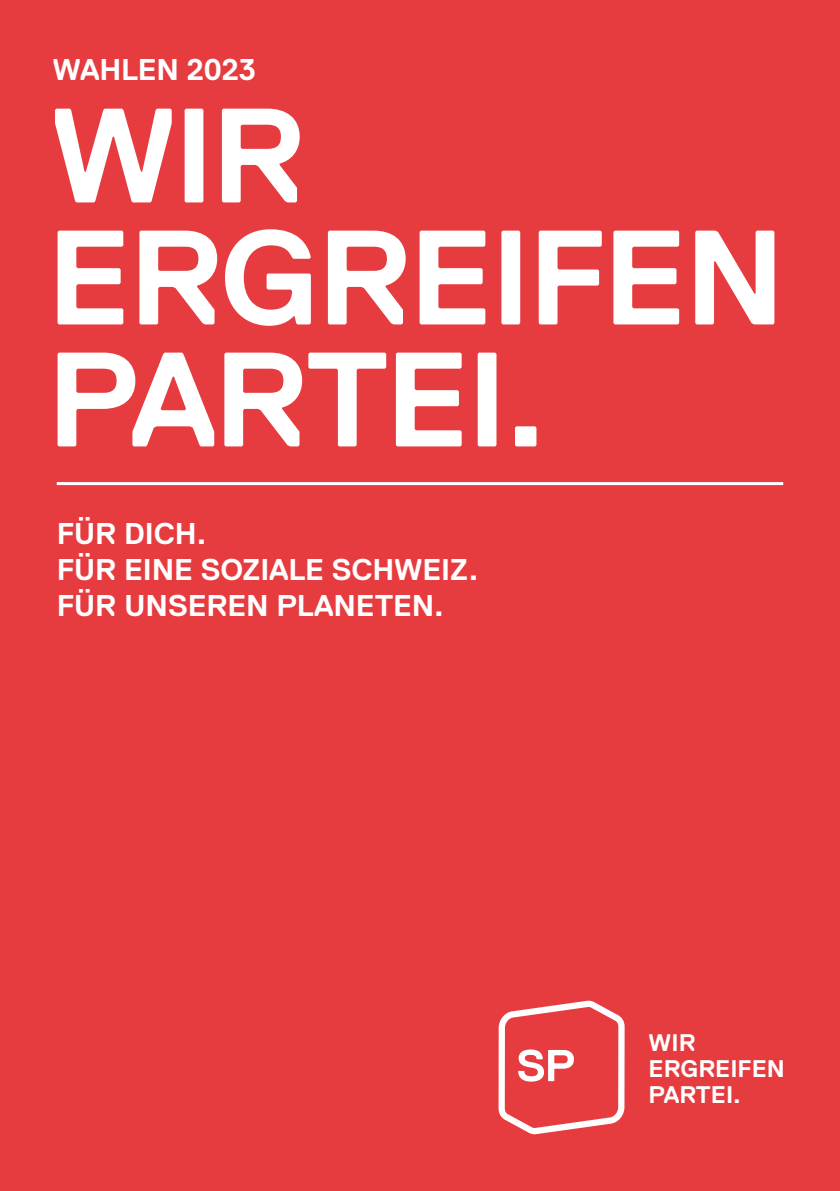
<style>
.page{position:relative;width:840px;height:1191px;background:#fff}
.page>*{position:absolute;margin:0;border:0;box-sizing:border-box;transform-origin:0 0}
.t1{font:700 134px/122px "Replica";letter-spacing:-.02em;color:#fff}
.t2{font:700 30px/36px "Replica";letter-spacing:-.005em;color:#fff}
.t3{font:700 24px/26px "Replica";color:#fff}
</style>
<div class="page">
<div style="left:1px;top:0;width:838px;height:1191px;background:#e73c3f"></div>
<hr style="left:0;top:0;width:1px;height:1191px;background:#2f2912">
<p class="t2" style="left:52px;top:52px;width:205px">WAHLEN 2023</p>
<h1 class="t1" style="left:47px;top:95px;width:739px">WIR<br>ERGREIFEN<br>PARTEI.</h1>
<p class="t2" style="left:57px;top:515px;width:423px">FÜR DICH.<br>FÜR EINE SOZIALE SCHWEIZ.<br>FÜR UNSEREN PLANETEN.</p>
<p class="t3" style="left:648px;top:1029px;width:138px">WIR<br>ERGREIFEN<br>PARTEI.</p>
</div>
